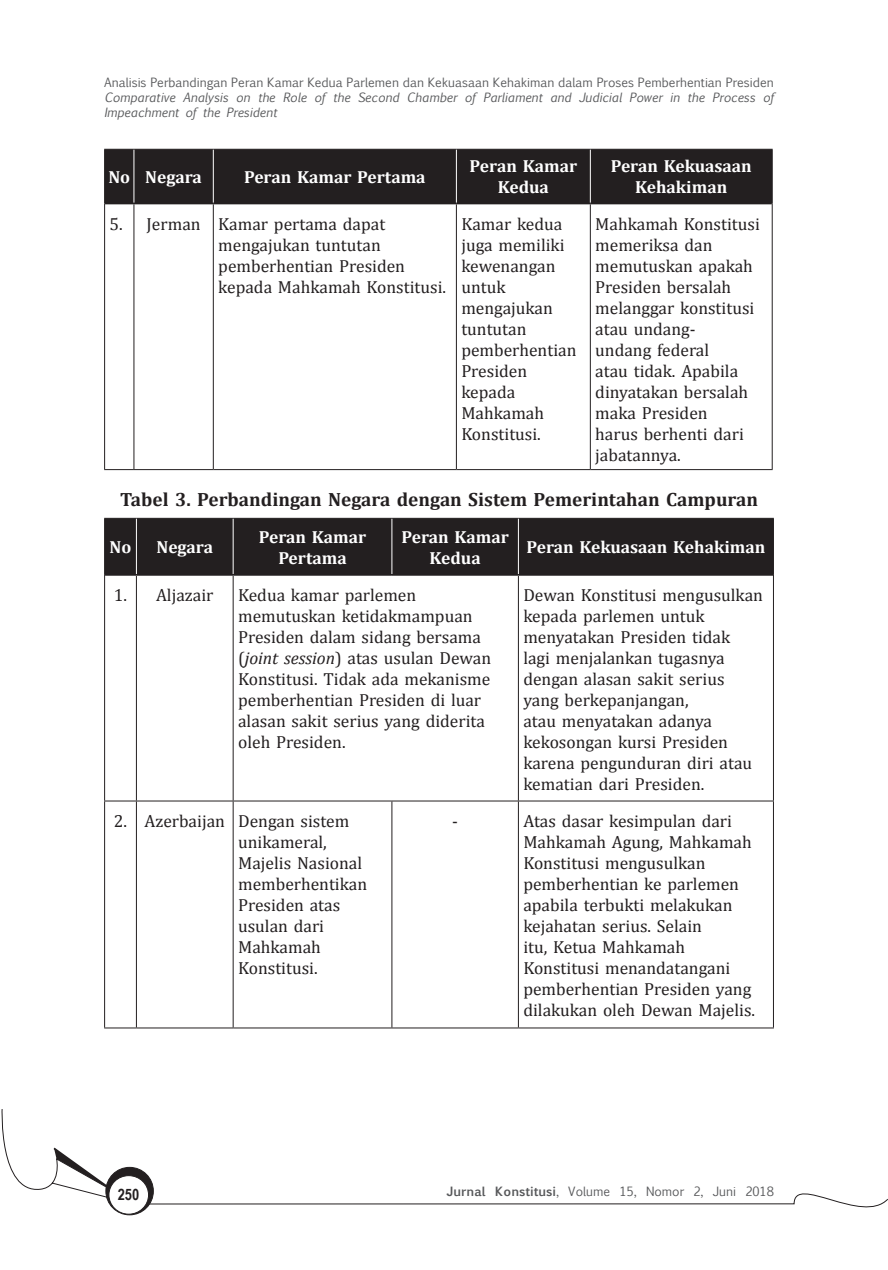
<style>
.page{position:relative;width:888px;height:1270px;background:#fff}
.page>*{position:absolute;margin:0;border:0;box-sizing:border-box;transform-origin:0 0}
.body_teks_ok{font:700 19.25px "Cambria";color:#231f20}
.t1{font:17.5px/21px "Cambria";color:#231f20}
.t2{font:700 17.5px/21px "Cambria";color:#fff;text-align:center}
.t3{font:700 15.75px "Arial Narrow";color:#231f20}
.t4{font:12.25px "Euphemia UCAS";color:#57585a}
.t5{font:italic 12.25px/14.7px "Euphemia UCAS";color:#57585a}
.s1{font-style:italic}
.s2{font-weight:700}
</style>
<div class="page">
<svg style="left:1px;top:1109px;width:887px;height:107px"></svg>
<div style="left:106px;top:1167px;width:47px;height:48px;background:#231f20;border-radius:50%"></div>
<div style="left:105px;top:1167px;width:49px;height:48px;border:1px solid #231f20;border-radius:50%"></div>
<div style="left:109px;top:1176px;width:40px;height:38px;background:#fff;border-radius:50%"></div>
<div style="left:108px;top:1175px;width:41px;height:40px;border:1px solid #231f20;border-radius:50%"></div>
<hr style="left:104px;top:149px;width:30px;height:1px;background:#231f20">
<hr style="left:104px;top:150px;width:1px;height:53px;background:#231f20">
<hr style="left:590px;top:149px;width:183px;height:1px;background:#231f20">
<hr style="left:772px;top:150px;width:1px;height:53px;background:#231f20">
<hr style="left:104px;top:203px;width:1px;height:266px;background:#231f20">
<hr style="left:133px;top:204px;width:1px;height:265px;background:#231f20">
<hr style="left:213px;top:204px;width:1px;height:265px;background:#231f20">
<hr style="left:456px;top:204px;width:1px;height:265px;background:#231f20">
<hr style="left:590px;top:204px;width:1px;height:265px;background:#231f20">
<hr style="left:772px;top:203px;width:1px;height:266px;background:#231f20">
<hr style="left:104px;top:469px;width:30px;height:1px;background:#231f20">
<hr style="left:134px;top:469px;width:79px;height:1px;background:#231f20">
<hr style="left:213px;top:469px;width:243px;height:1px;background:#231f20">
<hr style="left:456px;top:469px;width:134px;height:1px;background:#231f20">
<hr style="left:590px;top:469px;width:183px;height:1px;background:#231f20">
<div style="left:105px;top:149px;width:667px;height:55px;background:#231f20"></div>
<hr style="left:134px;top:203px;width:79px;height:1px;background:#231f20">
<hr style="left:213px;top:203px;width:243px;height:1px;background:#231f20">
<hr style="left:456px;top:203px;width:134px;height:1px;background:#231f20">
<hr style="left:590px;top:203px;width:182px;height:1px;background:#231f20">
<hr style="left:133px;top:150px;width:1px;height:53px;background:#fff">
<hr style="left:213px;top:150px;width:1px;height:53px;background:#fff">
<hr style="left:456px;top:150px;width:1px;height:53px;background:#fff">
<hr style="left:590px;top:150px;width:1px;height:53px;background:#fff">
<div style="left:105px;top:519px;width:668px;height:55px;background:#231f20"></div>
<hr style="left:104px;top:518px;width:32px;height:1px;background:#231f20">
<hr style="left:104px;top:519px;width:1px;height:56px;background:#231f20">
<hr style="left:136px;top:518px;width:97px;height:1px;background:#231f20">
<hr style="left:233px;top:518px;width:159px;height:1px;background:#231f20">
<hr style="left:392px;top:518px;width:126px;height:1px;background:#231f20">
<hr style="left:518px;top:518px;width:256px;height:1px;background:#231f20">
<hr style="left:773px;top:519px;width:1px;height:56px;background:#231f20">
<hr style="left:104px;top:575px;width:1px;height:226px;background:#231f20">
<hr style="left:136px;top:576px;width:1px;height:225px;background:#231f20">
<hr style="left:233px;top:576px;width:1px;height:225px;background:#231f20">
<hr style="left:518px;top:576px;width:1px;height:225px;background:#231f20">
<hr style="left:773px;top:575px;width:1px;height:226px;background:#231f20">
<hr style="left:104px;top:801px;width:32px;height:1px;background:#231f20">
<hr style="left:104px;top:801px;width:1px;height:226px;background:#231f20">
<hr style="left:136px;top:801px;width:97px;height:1px;background:#231f20">
<hr style="left:136px;top:801px;width:1px;height:226px;background:#231f20">
<hr style="left:233px;top:801px;width:159px;height:1px;background:#231f20">
<hr style="left:233px;top:801px;width:1px;height:226px;background:#231f20">
<hr style="left:392px;top:801px;width:126px;height:1px;background:#231f20">
<hr style="left:391px;top:801px;width:1px;height:226px;background:#231f20">
<hr style="left:518px;top:801px;width:256px;height:1px;background:#231f20">
<hr style="left:518px;top:801px;width:1px;height:226px;background:#231f20">
<hr style="left:773px;top:801px;width:1px;height:226px;background:#231f20">
<hr style="left:104px;top:1027px;width:32px;height:1px;background:#231f20">
<hr style="left:136px;top:1027px;width:97px;height:1px;background:#231f20">
<hr style="left:233px;top:1027px;width:159px;height:1px;background:#231f20">
<hr style="left:392px;top:1027px;width:126px;height:1px;background:#231f20">
<hr style="left:518px;top:1027px;width:256px;height:1px;background:#231f20">
<hr style="left:105px;top:574px;width:31px;height:2px;background:#231f20">
<hr style="left:136px;top:574px;width:97px;height:2px;background:#231f20">
<hr style="left:233px;top:574px;width:159px;height:2px;background:#231f20">
<hr style="left:392px;top:574px;width:126px;height:2px;background:#231f20">
<hr style="left:518px;top:574px;width:255px;height:2px;background:#231f20">
<hr style="left:136px;top:519px;width:1px;height:55px;background:#fff">
<hr style="left:233px;top:519px;width:1px;height:55px;background:#fff">
<hr style="left:391px;top:519px;width:1px;height:55px;background:#fff">
<hr style="left:518px;top:519px;width:1px;height:55px;background:#fff">
<p class="t4" style="left:104px;top:74px;width:671px">Analisis Perbandingan Peran Kamar Kedua Parlemen dan Kekuasaan Kehakiman dalam Proses Pemberhentian Presiden</p>
<p class="t5" style="left:104px;top:90px;width:671px">Comparative Analysis on the Role of the Second Chamber of Parliament and Judicial Power in the Process of<br>Impeachment of the President</p>
<p class="t2" style="left:108px;top:166px;width:23px">No</p>
<p class="t2" style="left:145px;top:166px;width:58px">Negara</p>
<p class="t2" style="left:244px;top:166px;width:183px">Peran Kamar Pertama</p>
<p class="t2" style="left:470px;top:156px;width:109px">Peran Kamar<br>Kedua</p>
<p class="t2" style="left:611px;top:156px;width:143px">Peran Kekuasaan<br>Kehakiman</p>
<p class="t1" style="left:110px;top:213px;width:15px">5.</p>
<p class="t1" style="left:147px;top:213px;width:56px">Jerman</p>
<p class="t1" style="left:218px;top:213px;width:229px">Kamar pertama dapat mengajukan tuntutan pemberhentian Presiden kepada Mahkamah Konstitusi.</p>
<p class="t1" style="left:461px;top:213px;width:117px">Kamar kedua juga memiliki kewenangan untuk mengajukan tuntutan pemberhentian<br>Presiden kepada<br>Mahkamah<br>Konstitusi.</p>
<p class="t1" style="left:595px;top:213px;width:166px">Mahkamah Konstitusi memeriksa dan memutuskan apakah<br>Presiden bersalah melanggar konstitusi atau undang-<br>undang federal<br>atau tidak. Apabila dinyatakan bersalah maka Presiden<br>harus berhenti dari jabatannya.</p>
<p class="body_teks_ok" style="left:120px;top:488px;width:639px">Tabel 3. Perbandingan Negara dengan Sistem Pemerintahan Campuran</p>
<p class="t2" style="left:110px;top:536px;width:23px">No</p>
<p class="t2" style="left:156px;top:536px;width:58px">Negara</p>
<p class="t2" style="left:259px;top:526px;width:109px">Peran Kamar<br>Pertama</p>
<p class="t2" style="left:401px;top:526px;width:109px">Peran Kamar<br>Kedua</p>
<p class="t2" style="left:526px;top:536px;width:240px">Peran Kekuasaan Kehakiman</p>
<p class="t1" style="left:114px;top:585px;width:15px">1.</p>
<p class="t1" style="left:156px;top:585px;width:59px">Aljazair</p>
<p class="t1" style="left:238px;top:585px;width:255px">Kedua kamar parlemen memutuskan ketidakmampuan<br>Presiden dalam sidang bersama (<span class="s1">joint session</span>) atas usulan Dewan<br>Konstitusi. Tidak ada mekanisme pemberhentian Presiden di luar alasan sakit serius yang diderita oleh Presiden.</p>
<p class="t1" style="left:523px;top:585px;width:241px">Dewan Konstitusi mengusulkan kepada parlemen untuk menyatakan Presiden tidak<br>lagi menjalankan tugasnya dengan alasan sakit serius yang berkepanjangan,<br>atau menyatakan adanya kekosongan kursi Presiden karena pengunduran diri atau kematian dari Presiden.</p>
<p class="t1" style="left:114px;top:810px;width:15px">2.</p>
<p class="t1" style="left:145px;top:810px;width:82px">Azerbaijan</p>
<p class="t1" style="left:238px;top:810px;width:131px">Dengan sistem unikameral,<br>Majelis Nasional memberhentikan<br>Presiden atas usulan dari<br>Mahkamah<br>Konstitusi.</p>
<p class="t1" style="left:452px;top:810px;width:7px">-</p>
<p class="t1" style="left:523px;top:810px;width:233px">Atas dasar kesimpulan dari<br>Mahkamah Agung, Mahkamah<br>Konstitusi mengusulkan pemberhentian ke parlemen apabila terbukti melakukan kejahatan serius. Selain<br>itu, Ketua Mahkamah<br>Konstitusi menandatangani pemberhentian Presiden yang dilakukan oleh Dewan Majelis.</p>
<p class="t3" style="left:118px;top:1182px;width:23px">250</p>
<p class="t4" style="left:447px;top:1183px;width:329px"><span class="s2">Jurnal Konstitusi</span>, Volume 15, Nomor 2, Juni 2018</p>
</div>
